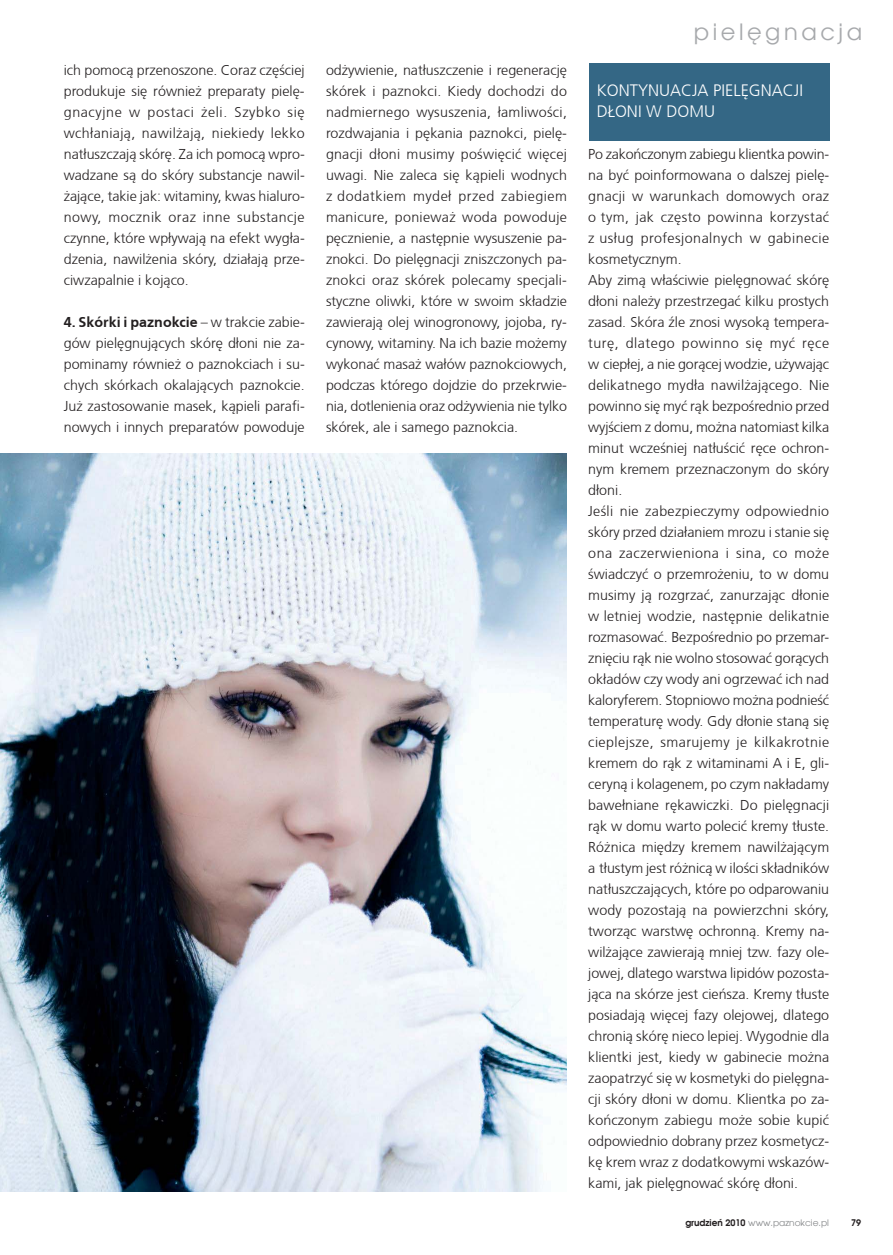
<style>
.page{position:relative;width:893px;height:1255px;background:#fff}
.page>*{position:absolute;margin:0;border:0;box-sizing:border-box;transform-origin:0 0}
.t1{font:22.5px "Avalon";letter-spacing:.16em;color:#a7a9ac}
.t2{font:300 16.5px/21px "Frutiger CE";color:#fff}
.t3{font:300 14.25px/21px "Frutiger CE";color:#231f20;text-align:justify}
.t4{font:9px "Avalon";color:#8a8c8e}
.t5{font:700 9px "Avalon";color:#231f20}
.s1{font-weight:700}
.s2{font-weight:700;color:#231f20}
</style>
<div class="page">
<div style="left:589px;top:64px;width:240px;height:77px;background:#346785"></div>
<img style="left:0;top:453px;width:567px;height:738px">
<p class="t3" style="left:64px;top:60px;width:242px">ich pomoc¹ przenoszone. Coraz czêściej produkuje siê równie¿ preparaty pielê&shy;gnacyjne w postaci ¿eli. Szybko siê wch³aniaj¹, nawil¿aj¹, niekiedy lekko nat³uszczaj¹ skórê. Za ich pomoc¹ wpro&shy;wadzane s¹ do skóry substancje nawil-¿aj¹ce, takie jak: witaminy, kwas hialuro&shy;nowy, mocznik oraz inne substancje czynne, które wp³ywaj¹ na efekt wyg³a&shy;dzenia, nawil¿enia skóry, dzia³aj¹ prze&shy;ciwzapalnie i koj¹co.</p>
<p class="t3" style="left:64px;top:312px;width:242px"><span class="s1">4. Skórki i paznokcie</span> – w trakcie zabie&shy;gów pielêgnuj¹cych skórê d³oni nie za&shy;pominamy równie¿ o paznokciach i su&shy;chych skórkach okalaj¹cych paznokcie.<br>Ju¿ zastosowanie masek, k¹pieli parafi&shy;nowych i innych preparatów powoduje</p>
<p class="t3" style="left:326px;top:60px;width:242px">od¿ywienie, nat³uszczenie i regeneracjê skórek i paznokci. Kiedy dochodzi do nadmiernego wysuszenia, ³amliwości, rozdwajania i pêkania paznokci, pielê&shy;gnacji d³oni musimy poświêciæ wiêcej uwagi. Nie zaleca siê k¹pieli wodnych z dodatkiem myde³ przed zabiegiem manicure, poniewa¿ woda powoduje pêcznienie, a nastêpnie wysuszenie pa&shy;znokci. Do pielêgnacji zniszczonych pa&shy;znokci oraz skórek polecamy specjali&shy;styczne oliwki, które w swoim sk³adzie zawieraj¹ olej winogronowy, jojoba, ry&shy;cynowy, witaminy. Na ich bazie mo¿emy wykonaæ masa¿ wa³ów paznokciowych, podczas którego dojdzie do przekrwie&shy;nia, dotlenienia oraz od¿ywienia nie tylko skórek, ale i samego paznokcia.</p>
<h1 class="t1" style="left:694px;top:19px;width:170px">pielęgnacja</h1>
<p class="t2" style="left:597px;top:81px;width:208px">KONTYNUACJA PIELÊGNACJI<br>D£ONI W DOMU</p>
<p class="t3" style="left:588px;top:144px;width:242px;text-align:left">Po zakoñczonym zabiegu klientka powin&shy;na byæ poinformowana o dalszej pielê&shy;gnacji w warunkach domowych oraz o tym, jak czêsto powinna korzystaæ z us³ug profesjonalnych w gabinecie kosmetycznym.<br>Aby zim¹ w³aściwie pielêgnowaæ skórê d³oni nale¿y przestrzegaæ kilku prostych zasad. Skóra źle znosi wysok¹ tempera&shy;turê, dlatego powinno siê myæ rêce w ciep³ej, a nie gor¹cej wodzie, u¿ywaj¹c delikatnego myd³a nawil¿aj¹cego. Nie powinno siê myæ r¹k bezpośrednio przed wyjściem z domu, mo¿na natomiast kilka minut wcześniej nat³uściæ rêce ochron&shy;nym kremem przeznaczonym do skóry d³oni.<br>Jeśli nie zabezpieczymy odpowiednio skóry przed dzia³aniem mrozu i stanie siê ona zaczerwieniona i sina, co mo¿e świadczyæ o przemro¿eniu, to w domu musimy j¹ rozgrzaæ, zanurzaj¹c d³onie w letniej wodzie, nastêpnie delikatnie rozmasowaæ. Bezpośrednio po przemar&shy;zniêciu r¹k nie wolno stosowaæ gor¹cych ok³adów czy wody ani ogrzewaæ ich nad kaloryferem. Stopniowo mo¿na podnieśæ temperaturê wody. Gdy d³onie stan¹ siê cieplejsze, smarujemy je kilkakrotnie kremem do r¹k z witaminami A i E, gli&shy;ceryn¹ i kolagenem, po czym nak³adamy bawe³niane rêkawiczki. Do pielêgnacji r¹k w domu warto poleciæ kremy t³uste.<br>Ró¿nica miêdzy kremem nawil¿aj¹cym a t³ustym jest ró¿nic¹ w ilości sk³adników nat³uszczaj¹cych, które po odparowaniu wody pozostaj¹ na powierzchni skóry, tworz¹c warstwê ochronn¹. Kremy na&shy;wil¿aj¹ce zawieraj¹ mniej tzw. fazy ole&shy;jowej, dlatego warstwa lipidów pozosta&shy;j¹ca na skórze jest cieñsza. Kremy t³uste posiadaj¹ wiêcej fazy olejowej, dlatego chroni¹ skórê nieco lepiej. Wygodnie dla klientki jest, kiedy w gabinecie mo¿na zaopatrzyæ siê w kosmetyki do pielêgna&shy;cji skóry d³oni w domu. Klientka po za&shy;koñczonym zabiegu mo¿e sobie kupiæ odpowiednio dobrany przez kosmetycz&shy;kê krem wraz z dodatkowymi wskazów&shy;kami, jak pielêgnowaæ skórê d³oni.</p>
<p class="t4" style="left:685px;top:1217px;width:145px"><span class="s2">grudzień 2010</span> www.paznokcie.pl</p>
<p class="t5" style="left:851px;top:1216px;width:12px">79</p>
</div>
